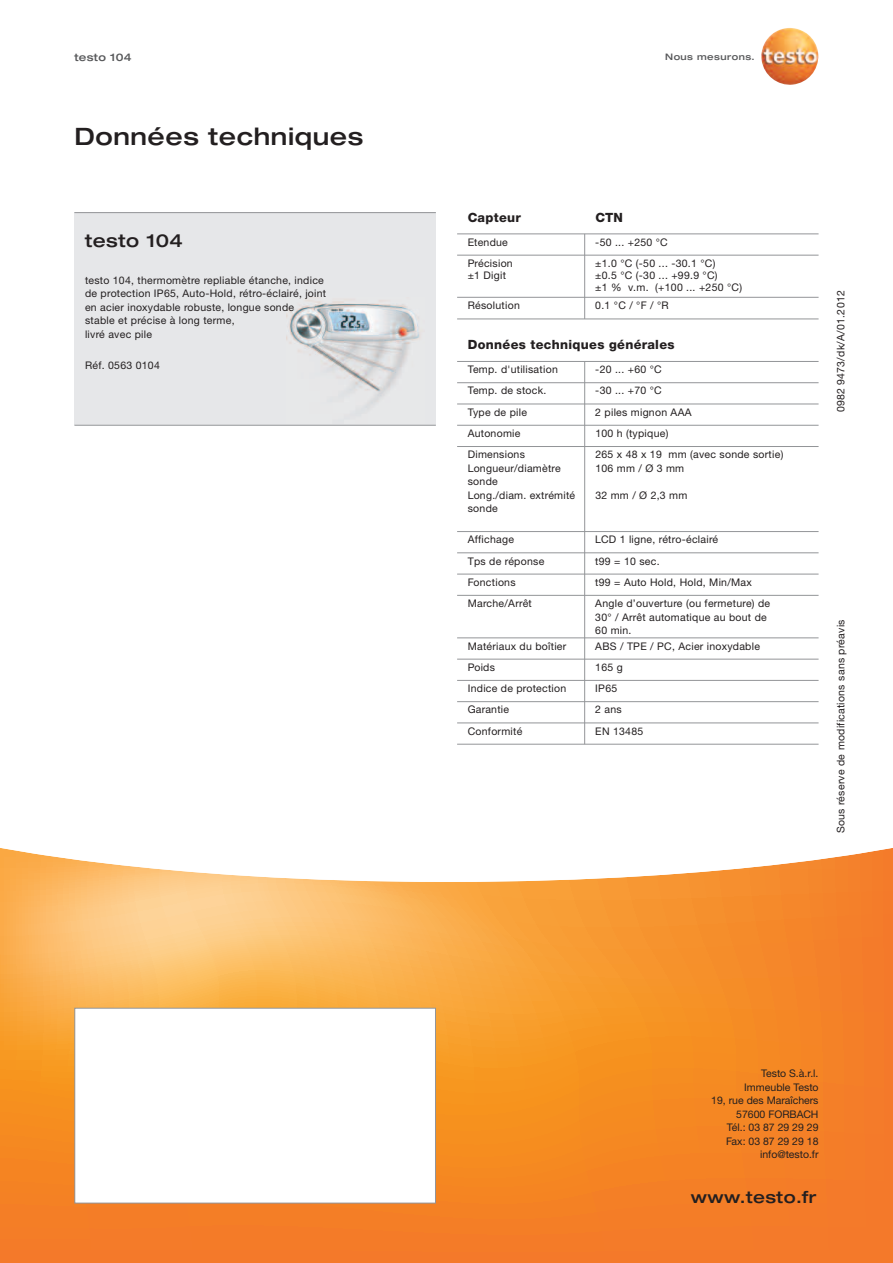
<style>
.page{position:relative;width:893px;height:1263px;background:#fff}
.page>*{position:absolute;margin:0;border:0;box-sizing:border-box;transform-origin:0 0}
.t1{font:500 expanded 24px "Helvetica Neue LT Com";letter-spacing:.025em;color:#231f20}
.t2{font:500 expanded 18px "Helvetica Neue LT Com";letter-spacing:.025em;color:#231f20}
.t3{font:500 expanded 16.5px "Helvetica Neue LT Com";letter-spacing:.025em;color:#231f20}
.t4{font:800 12.75px "Helvetica Neue LTW1 G";letter-spacing:.025em;color:#231f20}
.t5{font:10.5px/13.5px "Helvetica Neue LTW1 G";letter-spacing:.025em;color:#231f20}
.t6{font:10.5px/13.5px "Helvetica Neue LTW1 G";color:#231f20;text-align:right}
.t7{font:500 expanded 10.5px "Helvetica Neue LT Com";letter-spacing:.025em;color:#57585a}
.t8{font:500 expanded 9px "Helvetica Neue LT Com";letter-spacing:.05em;color:#57585a}
</style>
<div class="page">
<svg style="left:0;top:848px;width:893px;height:415px;background:#f79b44"></svg>
<div style="left:75px;top:1008px;width:360px;height:195px;background:#fff"></div>
<div style="left:74px;top:1008px;width:362px;height:195px;border:1px solid #939598"></div>
<div style="left:74px;top:213px;width:362px;height:212px;background:#e6e7e9"></div>
<hr style="left:74px;top:212px;width:362px;height:1px;background:#939598">
<hr style="left:74px;top:425px;width:362px;height:1px;background:#939598">
<img style="left:287px;top:299px;width:133px;height:109px">
<img style="left:761px;top:28px;width:57px;height:57px">
<hr style="left:457px;top:361px;width:362px;height:1px;background:#939598">
<hr style="left:457px;top:382px;width:362px;height:1px;background:#939598">
<hr style="left:457px;top:404px;width:362px;height:1px;background:#939598">
<hr style="left:457px;top:425px;width:362px;height:1px;background:#939598">
<hr style="left:457px;top:446px;width:362px;height:1px;background:#939598">
<hr style="left:457px;top:531px;width:362px;height:1px;background:#939598">
<hr style="left:457px;top:552px;width:362px;height:1px;background:#939598">
<hr style="left:584px;top:361px;width:1px;height:383px;background:#939598">
<hr style="left:457px;top:595px;width:362px;height:1px;background:#939598">
<hr style="left:457px;top:574px;width:362px;height:1px;background:#939598">
<hr style="left:457px;top:637px;width:362px;height:1px;background:#939598">
<hr style="left:457px;top:659px;width:362px;height:1px;background:#939598">
<hr style="left:457px;top:680px;width:362px;height:1px;background:#939598">
<hr style="left:457px;top:701px;width:362px;height:1px;background:#939598">
<hr style="left:457px;top:722px;width:362px;height:1px;background:#939598">
<hr style="left:457px;top:744px;width:362px;height:1px;background:#939598">
<hr style="left:457px;top:233px;width:362px;height:1px;background:#939598">
<hr style="left:584px;top:234px;width:1px;height:85px;background:#939598">
<hr style="left:457px;top:255px;width:362px;height:1px;background:#939598">
<hr style="left:457px;top:297px;width:362px;height:1px;background:#939598">
<hr style="left:457px;top:319px;width:362px;height:1px;background:#939598">
<p class="t7" style="left:74px;top:50px;width:59px">testo 104</p>
<h1 class="t1" style="left:74px;top:121px;width:290px">Données techniques</h1>
<h2 class="t2" style="left:85px;top:229px;width:99px">testo 104</h2>
<p class="t5" style="left:85px;top:274px;width:243px">testo 104, thermomètre repliable étanche, indice de protection IP65, Auto-Hold, rétro-éclairé, joint en acier inoxydable robuste, longue sonde stable et précise à long terme,<br>livré avec pile</p>
<p class="t5" style="left:85px;top:359px;width:76px">Réf. 0563 0104</p>
<p class="t8" style="left:665px;top:51px;width:91px">Nous mesurons.</p>
<p class="t4" style="left:468px;top:213px;width:55px">Capteur</p>
<p class="t4" style="left:595px;top:213px;width:29px">CTN</p>
<p class="t5" style="left:468px;top:232px;width:47px;line-height:21.3px">Etendue<br>Précision</p>
<p class="t5" style="left:468px;top:269px;width:40px">±1 Digit</p>
<p class="t5" style="left:468px;top:300px;width:54px">Résolution</p>
<p class="t5" style="left:595px;top:232px;width:122px;line-height:21.3px">-50 ... +250 °C<br>±1.0 °C (-50 ... -30.1 °C)</p>
<p class="t5" style="left:595px;top:270px;width:148px;line-height:12px">±0.5 °C (-30 ... +99.9 °C)<br>±1 % v.m. (+100 ... +250 °C)</p>
<p class="t5" style="left:595px;top:300px;width:75px">0.1 °C / °F / °R</p>
<p class="t4" style="left:468px;top:340px;width:208px">Données techniques générales</p>
<p class="t5" style="left:468px;top:364px;width:92px">Temp. d'utilisation</p>
<p class="t5" style="left:595px;top:364px;width:68px">-20 ... +60 °C</p>
<p class="t5" style="left:468px;top:385px;width:80px">Temp. de stock.</p>
<p class="t5" style="left:595px;top:385px;width:68px">-30 ... +70 °C</p>
<p class="t5" style="left:468px;top:406px;width:61px">Type de pile</p>
<p class="t5" style="left:595px;top:406px;width:98px">2 piles mignon AAA</p>
<p class="t5" style="left:468px;top:427px;width:54px">Autonomie</p>
<p class="t5" style="left:595px;top:427px;width:75px">100 h (typique)</p>
<p class="t5" style="left:468px;top:449px;width:109px">Dimensions<br>Longueur/diamètre sonde<br>Long./diam. extrémité sonde</p>
<p class="t5" style="left:595px;top:449px;width:190px">265 x 48 x 19 mm (avec sonde sortie)<br>106mm/Ø3mm</p>
<p class="t5" style="left:595px;top:489px;width:94px">32 mm / Ø 2,3 mm</p>
<p class="t5" style="left:468px;top:534px;width:48px">Affichage</p>
<p class="t5" style="left:595px;top:534px;width:124px">LCD 1 ligne, rétro-éclairé</p>
<p class="t5" style="left:468px;top:555px;width:78px">Tps de réponse</p>
<p class="t5" style="left:595px;top:555px;width:66px">t99 = 10 sec.</p>
<p class="t5" style="left:468px;top:576px;width:49px">Fonctions</p>
<p class="t5" style="left:595px;top:576px;width:158px">t99 = Auto Hold, Hold, Min/Max</p>
<p class="t5" style="left:468px;top:598px;width:66px">Marche/Arrêt</p>
<p class="t5" style="left:595px;top:598px;width:176px">Angle d’ouverture (ou fermeture) de<br>30° / Arrêt automatique au bout de<br>60 min.</p>
<p class="t5" style="left:468px;top:640px;width:100px">Matériaux du boîtier</p>
<p class="t5" style="left:595px;top:640px;width:166px">ABS / TPE / PC, Acier inoxydable</p>
<p class="t5" style="left:468px;top:661px;width:29px">Poids</p>
<p class="t5" style="left:595px;top:661px;width:29px">165 g</p>
<p class="t5" style="left:468px;top:683px;width:100px">Indice de protection</p>
<p class="t5" style="left:595px;top:683px;width:23px">IP65</p>
<p class="t5" style="left:468px;top:704px;width:43px">Garantie</p>
<p class="t5" style="left:595px;top:704px;width:28px">2 ans</p>
<p class="t5" style="left:468px;top:725px;width:56px">Conformité</p>
<p class="t5" style="left:595px;top:725px;width:49px">EN 13485</p>
<p class="t5" style="left:835px;top:412px;width:124px;rotate:-90deg">0982 9473/dk/A/01.2012</p>
<p class="t5" style="left:835px;top:833px;width:216px;rotate:-90deg">Sous réserve de modifications sans préavis</p>
<p class="t6" style="left:711px;top:1067px;width:109px">Testo S.à.r.l.<br>Immeuble Testo<br>19, rue des Maraîchers<br>57600 FORBACH<br>Tél.: 03 87 29 29 29<br>Fax: 03 87 29 29 18 info@testo.fr</p>
<h3 class="t3" style="left:691px;top:1186px;width:127px">www.testo.fr</h3>
</div>
